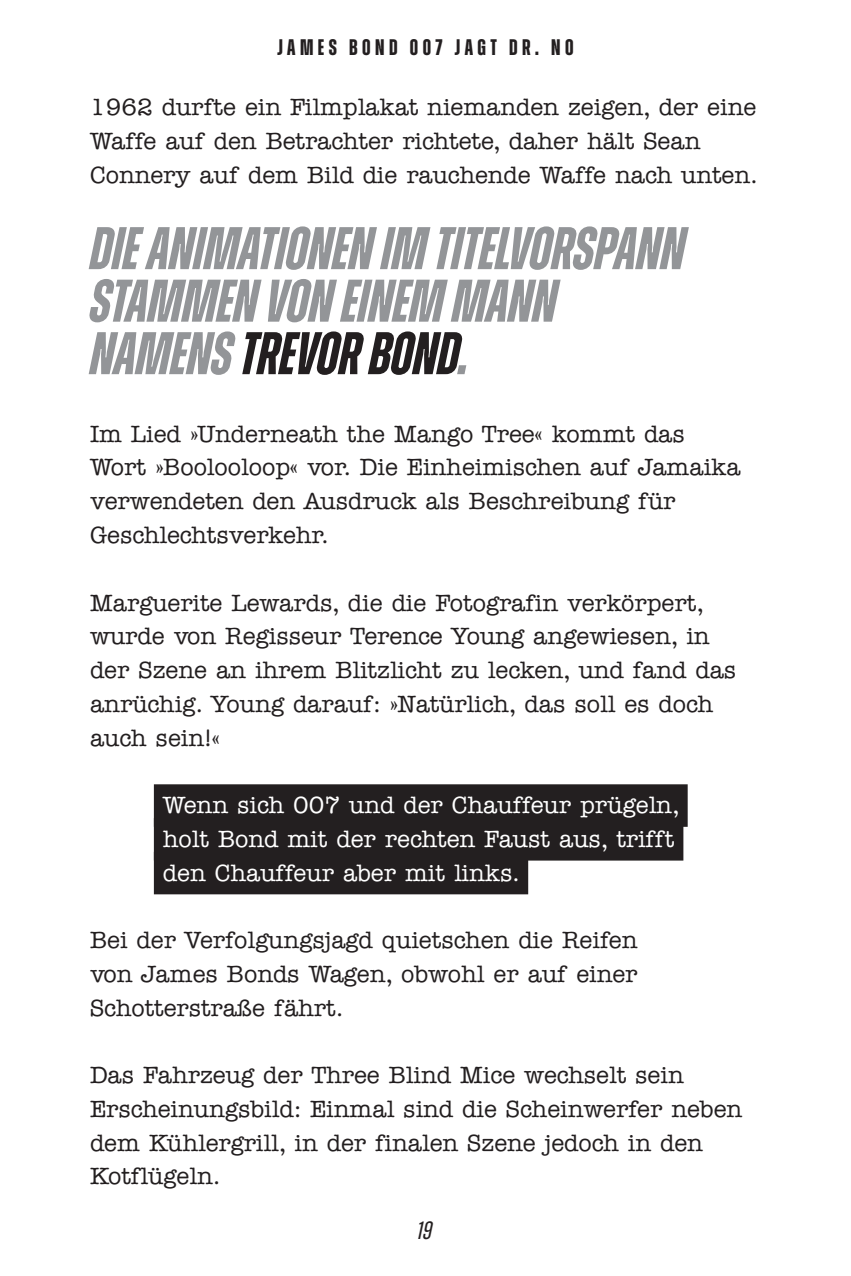
<style>
.page{position:relative;width:851px;height:1276px;background:#fff}
.page>*{position:absolute;margin:0;border:0;box-sizing:border-box;transform-origin:0 0}
.t1{font:italic 700 60px/52.5px "Zuume";color:#939598}
.t2{font:italic 25px "Zuume";color:#231f20}
.t3{font:500 23.75px/33.8px "American Typewriter Std";color:#231f20}
.t4{font:500 23.75px/33.8px "American Typewriter Std";color:#fff}
.t5{font:700 22.5px "Zuume";letter-spacing:.2em;color:#231f20}
.s1{color:#231f20}
</style>
<div class="page">
<div style="left:154px;top:784px;width:533px;height:43px;background:#231f20"></div>
<div style="left:154px;top:818px;width:529px;height:42px;background:#231f20"></div>
<div style="left:154px;top:852px;width:374px;height:42px;background:#231f20"></div>
<p class="t5" style="left:277px;top:35px;width:297px">JAMES BOND 007 JAGT DR. NO</p>
<p class="t3" style="left:90px;top:91px;width:669px">1962 durfte ein Filmplakat niemanden zeigen, der eine<br>Waffe auf den Betrachter richtete, daher hält Sean<br>Connery auf dem Bild die rauchende Waffe nach unten.</p>
<h1 class="t1" style="left:90px;top:223px;width:596px">DIE ANIMATIONEN IM TITELVORSPANN<br>STAMMEN VON EINEM MANN<br>NAMENS <span class="s1">TREVOR BOND</span>.</h1>
<p class="t3" style="left:90px;top:417px;width:652px">Im Lied »Underneath the Mango Tree« kommt das Wort »Boolooloop« vor. Die Einheimischen auf Jamaika verwendeten den Ausdruck als Beschreibung für Geschlechtsverkehr.</p>
<p class="t3" style="left:90px;top:586px;width:647px">Marguerite Lewards, die die Fotografin verkörpert, wurde von Regisseur Terence Young angewiesen, in der Szene an ihrem Blitzlicht zu lecken, und fand das anrüchig. Young darauf: »Natürlich, das soll es doch auch sein!«</p>
<p class="t4" style="left:163px;top:788px;width:518px">Wenn sich 007 und der Chauffeur prügeln, holt Bond mit der rechten Faust aus, trifft den Chauffeur aber mit links.</p>
<p class="t3" style="left:90px;top:923px;width:549px;text-align:justify">Bei der Verfolgungsjagd quietschen die Reifen von James Bonds Wagen, obwohl er auf einer Schotterstraße fährt.</p>
<p class="t3" style="left:90px;top:1058px;width:653px">Das Fahrzeug der Three Blind Mice wechselt sein Erscheinungsbild: Einmal sind die Scheinwerfer neben dem Kühlergrill, in der finalen Szene jedoch in den Kotflügeln.</p>
<p class="t2" style="left:417px;top:1217px;width:17px">19</p>
</div>
